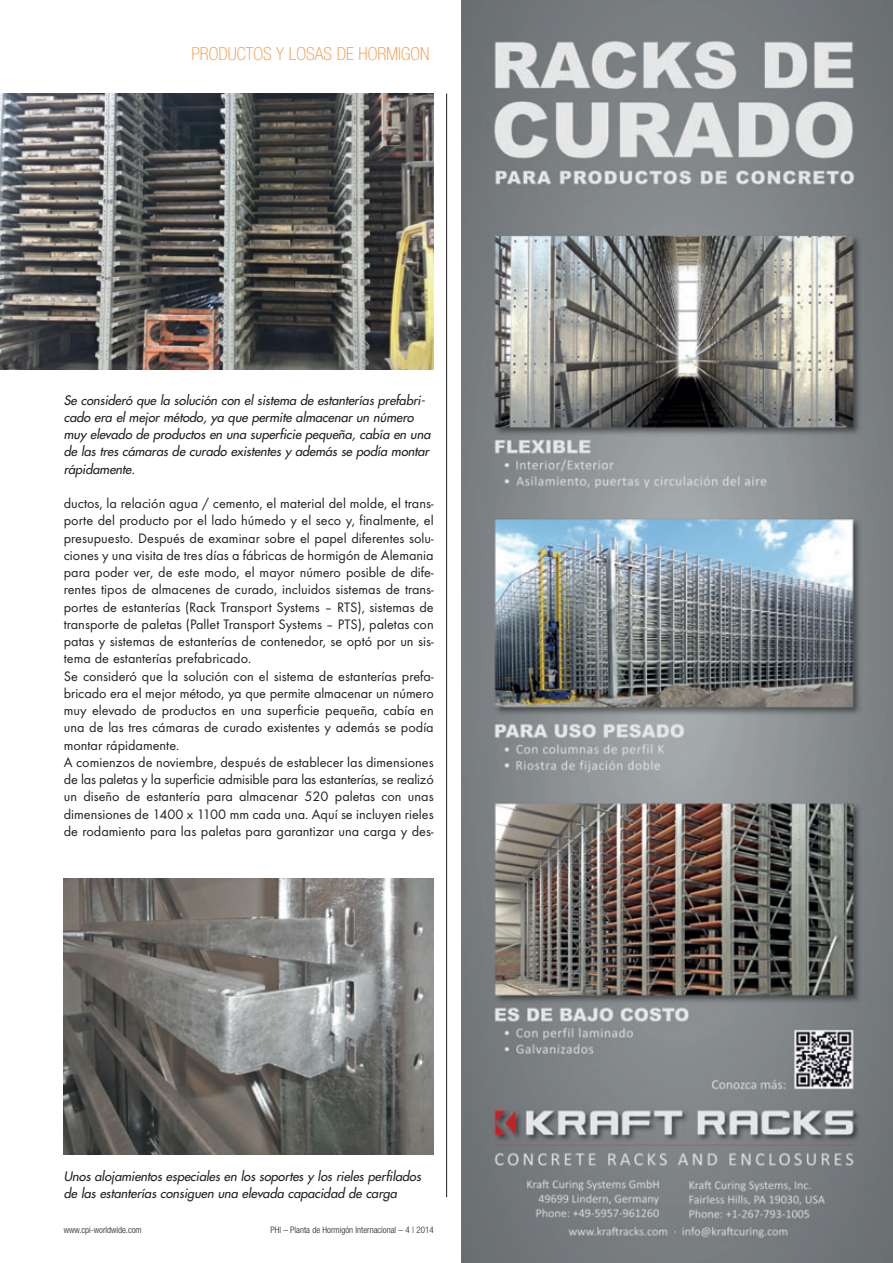
<style>
.page{position:relative;width:893px;height:1263px;background:#fff}
.page>*{position:absolute;margin:0;border:0;box-sizing:border-box;transform-origin:0 0}
.t1{font:100 condensed 18px "Helvetica Neue";color:#f69238}
.t2{font:14.25px/17.2px "Futura T";color:#231f20}
.t3{font:italic 12.75px/17.2px "Futura";letter-spacing:-.005em;color:#231f20}
.t4{font:300 condensed 9px "Helvetica Neue";color:#231f20}
</style>
<div class="page">
<img style="left:462px;top:0;width:431px;height:1263px">
<img style="left:64px;top:878px;width:370px;height:277px">
<img style="left:1px;top:94px;width:433px;height:276px">
<hr style="left:446px;top:94px;width:1px;height:1103px;background:#231f20">
<p class="t1" style="left:192px;top:43px;width:239px">PRODUCTOS Y LOSAS DE HORMIGON</p>
<p class="t3" style="left:64px;top:391px;width:371px">Se consideró que la solución con el sistema de estanterías prefabri&shy;cado era el mejor método, ya que permite almacenar un número muy elevado de productos en una superficie pequeña, cabía en una de las tres cámaras de curado existentes y además se podía montar rápidamente.</p>
<p class="t2" style="left:64px;top:495px;width:372px">ductos, la relación agua / cemento, el material del molde, el trans&shy;porte del producto por el lado húmedo y el seco y, finalmente, el presupuesto. Después de examinar sobre el papel diferentes solu&shy;ciones y una visita de tres días a fábricas de hormigón de Alemania para poder ver, de este modo, el mayor número posible de dife&shy;rentes tipos de almacenes de curado, incluidos sistemas de trans&shy;portes de estanterías (Rack Transport Systems – RTS), sistemas de transporte de paletas (Pallet Transport Systems – PTS), paletas con patas y sistemas de estanterías de contenedor, se optó por un sis&shy;tema de estanterías prefabricado.<br>Se consideró que la solución con el sistema de estanterías prefa&shy;bricado era el mejor método, ya que permite almacenar un número muy elevado de productos en una superficie pequeña, cabía en una de las tres cámaras de curado existentes y además se podía montar rápidamente.<br>A comienzos de noviembre, después de establecer las dimensiones de las paletas y la superficie admisible para las estanterías, se realizó un diseño de estantería para almacenar 520 paletas con unas dimensiones de 1400 x 1100 mm cada una. Aquí se incluyen rieles de rodamiento para las paletas para garantizar una carga y des-</p>
<p class="t3" style="left:64px;top:1167px;width:361px">Unos alojamientos especiales en los soportes y los rieles perfilados de las estanterías consiguen una elevada capacidad de carga</p>
<p class="t4" style="left:64px;top:1224px;width:79px">www.cpi-worldwide.com</p>
<p class="t4" style="left:270px;top:1224px;width:165px">PHI – Planta de Hormigón Internacional – 4 | 2014</p>
</div>
